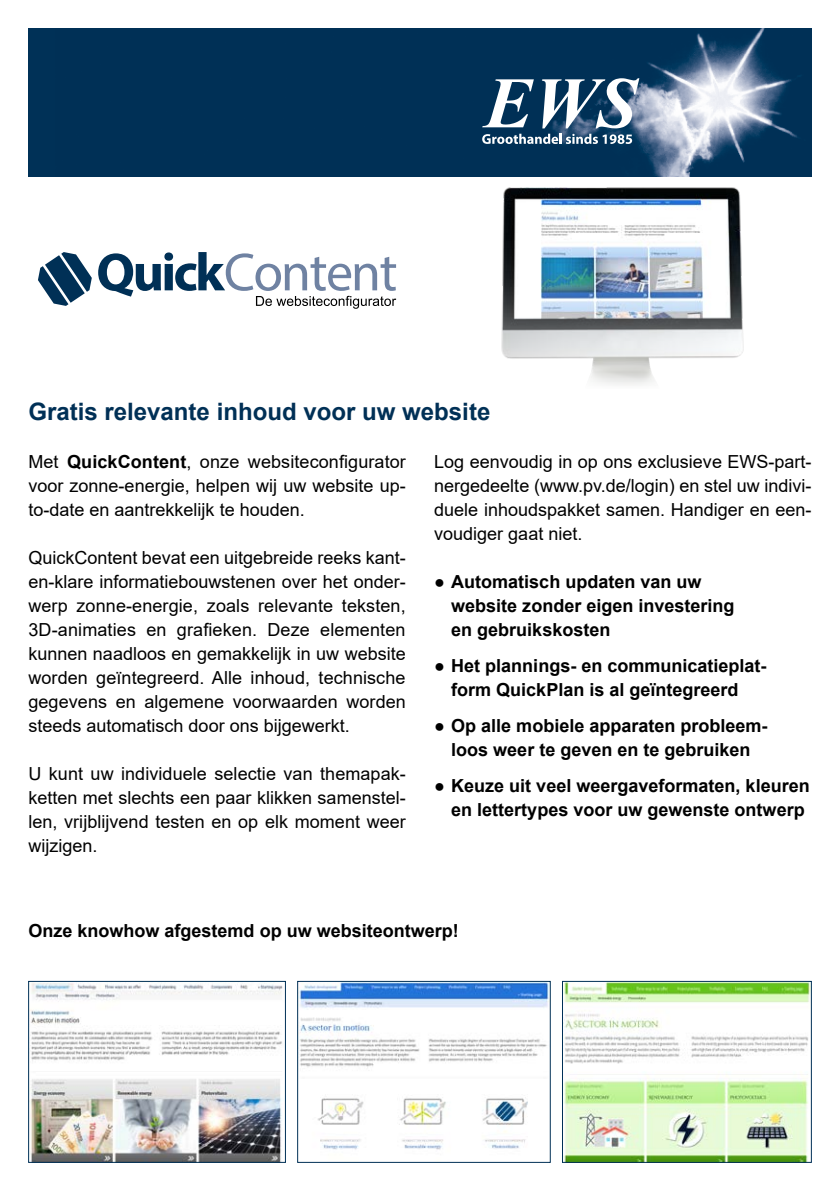
<style>
.page{position:relative;width:840px;height:1191px;background:#fff}
.page>*{position:absolute;margin:0;border:0;box-sizing:border-box;transform-origin:0 0}
.t1{font:700 24px "Arial";color:#003056}
.t2{font:18px/24px "Arial";color:#000;text-align:justify}
.t3{font:700 18px/24px "Arial";color:#000}
.s1{font-weight:700}
</style>
<div class="page">
<img style="left:28px;top:28px;width:783px;height:148px">
<svg style="left:482px;top:78px;width:157px;height:66px"></svg>
<img style="left:501px;top:187px;width:243px;height:198px">
<img style="left:30px;top:983px;width:253px;height:177px">
<div style="left:28px;top:981px;width:257px;height:181px;border:1px solid #003056"></div>
<img style="left:299px;top:983px;width:249px;height:167px">
<div style="left:297px;top:981px;width:253px;height:181px;border:1px solid #003056"></div>
<img style="left:564px;top:983px;width:245px;height:177px">
<div style="left:562px;top:981px;width:249px;height:181px;border:1px solid #003056"></div>
<svg style="left:38px;top:252px;width:54px;height:54px"></svg>
<svg style="left:98px;top:252px;width:298px;height:57px"></svg>
<h1 class="t1" style="left:28px;top:395px;width:463px">Gratis relevante inhoud voor uw website</h1>
<p class="t2" style="left:28px;top:450px;width:379px">Met <span class="s1">QuickContent</span>, onze websiteconfigurator voor zonne-energie, helpen wij uw website up&shy;to-date en aantrekkelijk te houden.</p>
<p class="t2" style="left:28px;top:546px;width:379px">QuickContent bevat een uitgebreide reeks kant&shy;en-klare informatiebouwstenen over het onder&shy;werp zonne-energie, zoals relevante teksten, 3D-animaties en grafieken. Deze elementen kunnen naadloos en gemakkelijk in uw website worden geïntegreerd. Alle inhoud, technische gegevens en algemene voorwaarden worden steeds automatisch door ons bijgewerkt.</p>
<p class="t2" style="left:28px;top:762px;width:379px">U kunt uw individuele selectie van themapak&shy;ketten met slechts een paar klikken samenstel&shy;len, vrijblijvend testen en op elk moment weer wijzigen.</p>
<p class="t2" style="left:434px;top:450px;width:379px">Log eenvoudig in op ons exclusieve EWS-part&shy;nergedeelte (www.pv.de/login) en stel uw indivi&shy;duele inhoudspakket samen. Handiger en een&shy;voudiger gaat niet.</p>
<p class="t3" style="left:451px;top:570px;width:285px;text-indent:-17px">● Automatisch updaten van uw website zonder eigen investering en gebruikskosten</p>
<p class="t3" style="left:451px;top:654px;width:317px;text-indent:-17px">● Het plannings- en communicatieplat&shy;form QuickPlan is al geïntegreerd</p>
<p class="t3" style="left:434px;top:714px;width:335px;text-align:center">● Op alle mobiele apparaten probleem&shy;loos weer te geven en te gebruiken</p>
<p class="t3" style="left:434px;top:774px;width:377px;text-align:right">● Keuze uit veel weergaveformaten, kleuren en lettertypes voor uw gewenste ontwerp</p>
<p class="t3" style="left:28px;top:919px;width:432px">Onze knowhow afgestemd op uw websiteontwerp!</p>
</div>
